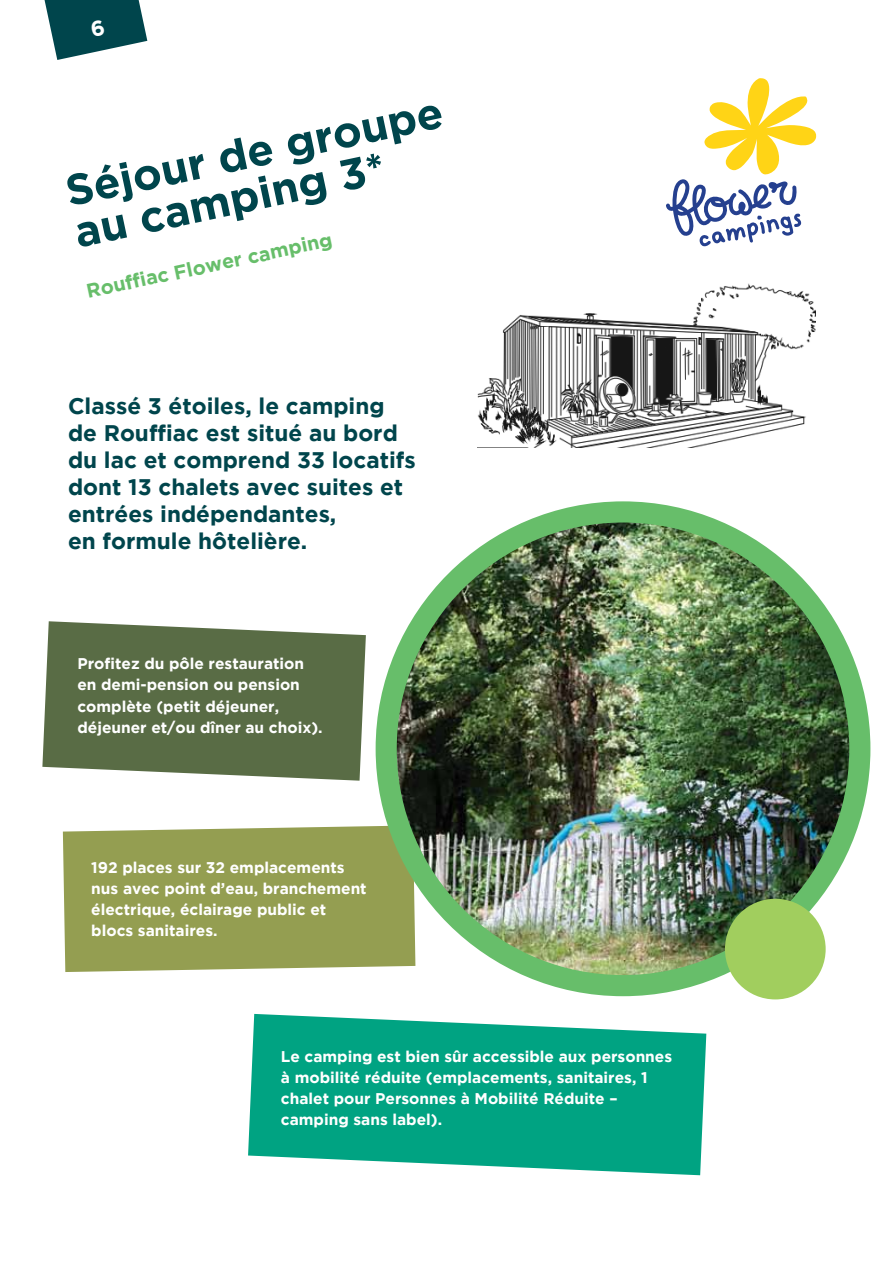
<style>
.page{position:relative;width:893px;height:1263px;background:#fff}
.page>*{position:absolute;margin:0;border:0;box-sizing:border-box;transform-origin:0 0}
.t1{font:700 43.65px/42.2px "Gotham";color:#00454c}
.t2{font:700 22.5px/27px "Gotham";color:#00454c}
.t3{font:700 19.65px "Gotham";color:#67be6a}
.t4{font:700 15.45px/21.1px "Gotham";color:#fff}
</style>
<div class="page">
<div style="left:63px;top:825px;width:352px;height:147px;background:#949e51"></div>
<svg style="left:42px;top:621px;width:324px;height:160px;background:#6d7d5b"></svg>
<svg style="left:248px;top:1014px;width:458px;height:161px;background:#21ae92"></svg>
<img style="left:477px;top:283px;width:339px;height:164px">
<img style="left:386px;top:512px;width:474px;height:474px;border-radius:237px">
<div style="left:376px;top:501px;width:494px;height:495px;border:21px solid #67be6a;border-radius:50%"></div>
<div style="left:725px;top:899px;width:101px;height:100px;background:#a1ce5e;border-radius:50%"></div>
<svg style="left:666px;top:78px;width:150px;height:169px"></svg>
<svg style="left:45px;top:0;width:102px;height:60px"></svg>
<h1 class="t1" style="left:62px;top:170px;width:386px;rotate:-12deg">Séjour de groupe au camping 3*</h1>
<p class="t3" style="left:84px;top:280px;width:252px;rotate:-12deg">Rouffi ac Flower camping</p>
<h2 class="t2" style="left:68px;top:392px;width:349px">Classé 3 étoiles, le camping de Rouffiac est situé au bord du lac et comprend 33 locatifs dont 13 chalets avec suites et entrées indépendantes,<br>en formule hôtelière.</h2>
<p class="t4" style="left:77px;top:653px;width:247px">Profitez du pôle restauration en demi-pension ou pension complète (petit déjeuner, déjeuner et/ou dîner au choix).</p>
<p class="t4" style="left:91px;top:856px;width:277px">192 places sur 32 emplacements nus avec point d’eau, branchement électrique, éclairage public et blocs sanitaires.</p>
<p class="t4" style="left:281px;top:1045px;width:393px">Le camping est bien sûr accessible aux personnes à mobilité réduite (emplacements, sanitaires, 1 chalet pour Personnes à Mobilité Réduite – camping sans label).</p>
</div>
